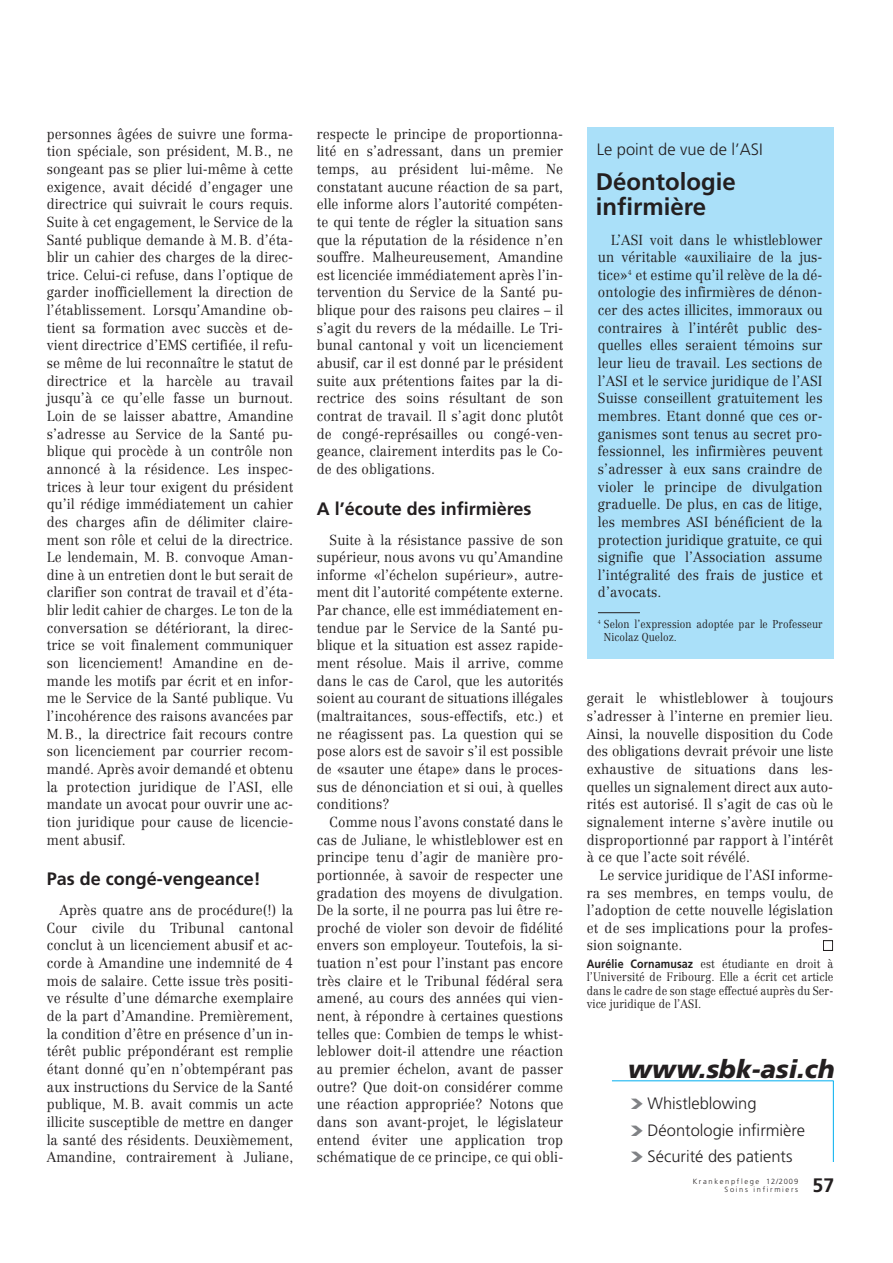
<style>
.page{position:relative;width:893px;height:1263px;background:#fff}
.page>*{position:absolute;margin:0;border:0;box-sizing:border-box;transform-origin:0 0}
.t1{font:italic 900 25.5px "Frutiger";color:#231f20}
.t2{font:700 24px/25.5px "Frutiger";color:#231f20}
.t3{font:700 19.5px "Frutiger";color:#231f20}
.t4{font:700 18px "Frutiger";color:#231f20}
.t5{font:300 16.5px/26.5px "Frutiger";color:#231f20}
.t6{font:300 14.25px/17.7px "Centennial";letter-spacing:.01em;color:#231f20;text-align:justify;scale:.94 1}
.t7{font:14.25px "Zapf Dingbats";color:#fff;scale:.92 1}
.t8{font:300 12px/13.5px "Centennial";letter-spacing:.01em;color:#231f20;text-align:justify;scale:.89 1}
.t9{font:300 11.25px/12.8px "Centennial";letter-spacing:.01em;color:#231f20;scale:.89 1}
.t10{font:300 7.5px/8.2px "Frutiger";letter-spacing:.22em;color:#231f20;text-align:right}
.s1{font-family:"Frutiger";font-weight:700}
.s2{color:#808285}
</style>
<div class="page">
<div style="left:587px;top:127px;width:246px;height:531px;background:#aae0f9"></div>
<hr style="left:833px;top:1081px;width:1px;height:81px;background:#00aeef">
<hr style="left:612px;top:1080px;width:221px;height:1px;background:#00aeef">
<hr style="left:598px;top:612px;width:42px;height:1px;background:#231f20">
<p class="t6" style="left:47px;top:126px;width:264px">personnes âgées de suivre une forma&shy;tion spéciale, son président, M. B., ne songeant pas se plier lui-même à cette exigence, avait décidé d’engager une directrice qui suivrait le cours requis.<br>Suite à cet engagement, le Service de la Santé publique demande à M. B. d’éta&shy;blir un cahier des charges de la direc&shy;trice. Celui-ci refuse, dans l’optique de garder inofficiellement la direction de l’établissement. Lorsqu’Amandine ob&shy;tient sa formation avec succès et de&shy;vient directrice d’EMS certifiée, il refu&shy;se même de lui reconnaître le statut de directrice et la harcèle au travail jusqu’à ce qu’elle fasse un burnout.<br>Loin de se laisser abattre, Amandine s’adresse au Service de la Santé pu&shy;blique qui procède à un contrôle non annoncé à la résidence. Les inspec&shy;trices à leur tour exigent du président qu’il rédige immédiatement un cahier des charges afin de délimiter claire&shy;ment son rôle et celui de la directrice.<br>Le lendemain, M. B. convoque Aman&shy;dine à un entretien dont le but serait de clarifier son contrat de travail et d’éta&shy;blir ledit cahier de charges. Le ton de la conversation se détériorant, la direc&shy;trice se voit finalement communiquer son licenciement! Amandine en de&shy;mande les motifs par écrit et en infor&shy;me le Service de la Santé publique. Vu l’incohérence des raisons avancées par M. B., la directrice fait recours contre son licenciement par courrier recom&shy;mandé. Après avoir demandé et obtenu la protection juridique de l’ASI, elle mandate un avocat pour ouvrir une ac&shy;tion juridique pour cause de licencie&shy;ment abusif.</p>
<p class="t4" style="left:47px;top:872px;width:216px">Pas de congé-vengeance!</p>
<p class="t6" style="left:47px;top:902px;width:264px;text-indent:13px">Après quatre ans de procédure(!) la Cour civile du Tribunal cantonal conclut à un licenciement abusif et ac&shy;corde à Amandine une indemnité de 4 mois de salaire. Cette issue très positi&shy;ve résulte d’une démarche exemplaire de la part d’Amandine. Premièrement, la condition d’être en présence d’un in&shy;térêt public prépondérant est remplie étant donné qu’en n’obtempérant pas aux instructions du Service de la Santé publique, M. B. avait commis un acte illicite susceptible de mettre en danger la santé des résidents. Deuxièmement, Amandine, contrairement à Juliane,</p>
<p class="t6" style="left:317px;top:126px;width:264px">respecte le principe de proportionna&shy;lité en s’adressant, dans un premier temps, au président lui-même. Ne constatant aucune réaction de sa part, elle informe alors l’autorité compéten&shy;te qui tente de régler la situation sans que la réputation de la résidence n’en souffre. Malheureusement, Amandine est licenciée immédiatement après l’in&shy;tervention du Service de la Santé pu&shy;blique pour des raisons peu claires – il s’agit du revers de la médaille. Le Tri&shy;bunal cantonal y voit un licenciement abusif, car il est donné par le président suite aux prétentions faites par la di&shy;rectrice des soins résultant de son contrat de travail. Il s’agit donc plutôt de congé-représailles ou congé-ven&shy;geance, clairement interdits pas le Co&shy;de des obligations.</p>
<p class="t4" style="left:317px;top:501px;width:216px">A l’écoute des infirmières</p>
<p class="t6" style="left:317px;top:532px;width:264px;text-indent:13px">Suite à la résistance passive de son supérieur, nous avons vu qu’Amandine informe «l’échelon supérieur», autre&shy;ment dit l’autorité compétente externe.<br>Par chance, elle est immédiatement en&shy;tendue par le Service de la Santé pu&shy;blique et la situation est assez rapide&shy;ment résolue. Mais il arrive, comme dans le cas de Carol, que les autorités soient au courant de situations illégales (maltraitances, sous-effectifs, etc.) et ne réagissent pas. La question qui se pose alors est de savoir s’il est possible de «sauter une étape» dans le proces&shy;sus de dénonciation et si oui, à quelles conditions?</p>
<p class="t6" style="left:317px;top:814px;width:264px;text-indent:13px">Comme nous l’avons constaté dans le cas de Juliane, le whistleblower est en principe tenu d’agir de manière pro&shy;portionnée, à savoir de respecter une gradation des moyens de divulgation.<br>De la sorte, il ne pourra pas lui être re&shy;proché de violer son devoir de fidélité envers son employeur. Toutefois, la si&shy;tuation n’est pour l’instant pas encore très claire et le Tribunal fédéral sera amené, au cours des années qui vien&shy;nent, à répondre à certaines questions telles que: Combien de temps le whist&shy;leblower doit-il attendre une réaction au premier échelon, avant de passer outre? Que doit-on considérer comme une réaction appropriée? Notons que dans son avant-projet, le législateur entend éviter une application trop schématique de ce principe, ce qui obli-</p>
<p class="t5" style="left:597px;top:138px;width:167px">Le point de vue de l’ASI</p>
<h2 class="t2" style="left:596px;top:170px;width:142px">Déontologie infirmière</h2>
<p class="t6" style="left:598px;top:232px;width:241px;text-indent:13px">L’ASI voit dans le whistleblower un véritable «auxiliaire de la jus&shy;tice»<sup>4</sup> et estime qu’il relève de la dé&shy;ontologie des infirmières de dénon&shy;cer des actes illicites, immoraux ou contraires à l’intérêt public des&shy;quelles elles seraient témoins sur leur lieu de travail. Les sections de l’ASI et le service juridique de l’ASI Suisse conseillent gratuitement les membres. Etant donné que ces or&shy;ganismes sont tenus au secret pro&shy;fessionnel, les infirmières peuvent s’adresser à eux sans craindre de violer le principe de divulgation graduelle. De plus, en cas de litige, les membres ASI bénéficient de la protection juridique gratuite, ce qui signifie que l’Association assume l’intégralité des frais de justice et d’avocats.</p>
<p class="t9" style="left:604px;top:618px;width:247px;text-indent:-6px"><sup>4</sup> Selon l’expression adoptée par le Professeur<br>Nicolaz Queloz.</p>
<p class="t6" style="left:587px;top:691px;width:264px">gerait le whistleblower à toujours s’adresser à l’interne en premier lieu.<br>Ainsi, la nouvelle disposition du Code des obligations devrait prévoir une liste exhaustive de situations dans les&shy;quelles un signalement direct aux auto&shy;rités est autorisé. Il s’agit de cas où le signalement interne s’avère inutile ou disproportionné par rapport à l’intérêt à ce que l’acte soit révélé.</p>
<p class="t6" style="left:587px;top:867px;width:264px;text-indent:13px">Le service juridique de l’ASI informe&shy;ra ses membres, en temps voulu, de l’adoption de cette nouvelle législation et de ses implications pour la profes&shy;sion soignante.</p>
<p class="t7" style="left:823px;top:937px;width:12px">■</p>
<p class="t8" style="left:587px;top:958px;width:279px"><span class="s1">Aurélie Cornamusaz</span> est étudiante en droit à l’Université de Fribourg. Elle a écrit cet article dans le cadre de son stage effectué auprès du Ser&shy;vice juridique de l’ASI.</p>
<h1 class="t1" style="left:628px;top:1059px;width:208px">www.sbk-asi.ch</h1>
<p class="t5" style="left:630px;top:1091px;width:176px"><span class="s2">❯</span> Whistleblowing<br><span class="s2">❯</span> Déontologie infirmière <span class="s2">❯</span> Sécurité des patients</p>
<p class="t10" style="left:693px;top:1178px;width:107px">Krankenpflege 12/2009<br>Soins infirmiers</p>
<h3 class="t3" style="left:812px;top:1178px;width:23px">57</h3>
</div>
